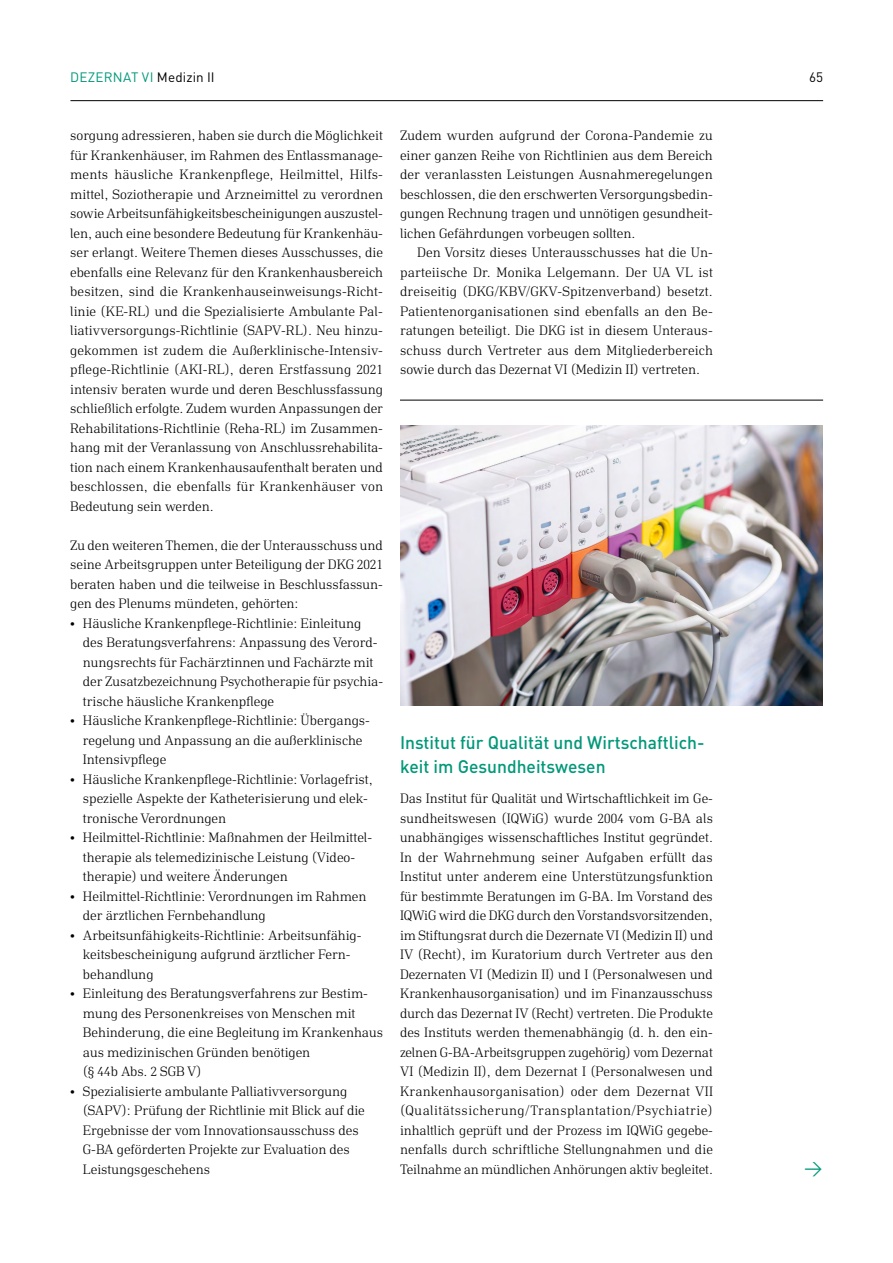
<style>
.page{position:relative;width:893px;height:1263px;background:#fff}
.page>*{position:absolute;margin:0;border:0;box-sizing:border-box;transform-origin:0 0}
.t1{font:500 18px/24px "DIN";color:#009879}
.t2{font:18px "DIN";color:#009879}
.t3{font:300 13.5px/19.5px "DIN Neue Roman";color:#000;text-align:justify}
.t4{font:13.5px "DIN";letter-spacing:.01em;color:#009879}
.t5{font:13.5px "DIN";color:#000}
.s1{color:#000}
</style>
<div class="page">
<hr style="left:70px;top:100px;width:753px;height:1px;background:#000">
<hr style="left:400px;top:400px;width:423px;height:1px;background:#000">
<img style="left:400px;top:426px;width:423px;height:280px">
<p class="t4" style="left:70px;top:68px;width:146px">DEZERNAT VI <span class="s1">Medizin II</span></p>
<p class="t5" style="left:809px;top:68px;width:15px">65</p>
<p class="t3" style="left:70px;top:124px;width:314px">sorgung adressieren, haben sie durch die Möglichkeit für Krankenhäuser, im Rahmen des Entlassmanage&shy;ments häusliche Krankenpflege, Heilmittel, Hilfs&shy;mittel, Soziotherapie und Arzneimittel zu verordnen sowie Arbeitsunfähigkeitsbescheinigungen auszustel&shy;len, auch eine besondere Bedeutung für Krankenhäu&shy;ser erlangt. Weitere Themen dieses Ausschusses, die ebenfalls eine Relevanz für den Krankenhausbereich besitzen, sind die Krankenhauseinweisungs-Richt&shy;linie (KE-RL) und die Spezialisierte Ambulante Pal&shy;liativversorgungs-Richtlinie (SAPV-RL). Neu hinzu&shy;gekommen ist zudem die Außerklinische-Intensiv-</p>
<p class="t3" style="left:70px;top:358px;width:314px">pflege-Richtlinie (AKI-RL), deren Erstfassung 2021 intensiv beraten wurde und deren Beschlussfassung schließlich erfolgte. Zudem wurden Anpassungen der Rehabilitations-Richtlinie (Reha-RL) im Zusammen&shy;hang mit der Veranlassung von Anschlussrehabilita&shy;tion nach einem Krankenhausaufenthalt beraten und beschlossen, die ebenfalls für Krankenhäuser von Bedeutung sein werden.</p>
<p class="t3" style="left:70px;top:534px;width:314px">Zu den weiteren Themen, die der Unterausschuss und seine Arbeitsgruppen unter Beteiligung der DKG 2021 beraten haben und die teilweise in Beschlussfassun&shy;gen des Plenums mündeten, gehörten:</p>
<p class="t3" style="left:70px;top:612px;width:293px">• Häusliche Krankenpflege-Richtlinie: Einleitung</p>
<p class="t3" style="left:83px;top:631px;width:296px">des Beratungsverfahrens: Anpassung des Verord-</p>
<p class="t3" style="left:83px;top:651px;width:302px">nungsrechts für Fachärztinnen und Fachärzte mit der Zusatzbezeichnung Psychotherapie für psychia-</p>
<p class="t3" style="left:83px;top:690px;width:193px">trische häusliche Krankenpflege</p>
<p class="t3" style="left:70px;top:709px;width:301px">• Häusliche Krankenpflege-Richtlinie: Übergangs-</p>
<p class="t3" style="left:83px;top:729px;width:281px">regelung und Anpassung an die außerklinische</p>
<p class="t3" style="left:83px;top:748px;width:85px">Intensivpflege</p>
<p class="t3" style="left:70px;top:768px;width:304px">• Häusliche Krankenpflege-Richtlinie: Vorlagefrist,</p>
<p class="t3" style="left:83px;top:787px;width:287px">spezielle Aspekte der Katheterisierung und elek-</p>
<p class="t3" style="left:83px;top:807px;width:145px">tronische Verordnungen</p>
<p class="t3" style="left:70px;top:826px;width:303px">• Heilmittel-Richtlinie: Maßnahmen der Heilmittel-</p>
<p class="t3" style="left:83px;top:846px;width:274px">therapie als telemedizinische Leistung (Video-</p>
<p class="t3" style="left:83px;top:865px;width:206px">therapie) und weitere Änderungen</p>
<p class="t3" style="left:70px;top:885px;width:298px">• Heilmittel-Richtlinie: Verordnungen im Rahmen</p>
<p class="t3" style="left:83px;top:904px;width:184px">der ärztlichen Fernbehandlung</p>
<p class="t3" style="left:70px;top:924px;width:293px">• Arbeitsunfähigkeits-Richtlinie: Arbeitsunfähig-</p>
<p class="t3" style="left:83px;top:943px;width:269px">keitsbescheinigung aufgrund ärztlicher Fern-</p>
<p class="t3" style="left:83px;top:963px;width:72px">behandlung</p>
<p class="t3" style="left:70px;top:982px;width:299px">• Einleitung des Beratungsverfahrens zur Bestim-</p>
<p class="t3" style="left:83px;top:1002px;width:274px">mung des Personenkreises von Menschen mit</p>
<p class="t3" style="left:83px;top:1021px;width:302px">Behinderung, die eine Begleitung im Krankenhaus</p>
<p class="t3" style="left:83px;top:1041px;width:229px">aus medizinischen Gründen benötigen</p>
<p class="t3" style="left:83px;top:1060px;width:120px">(§ 44b Abs. 2 SGB V)</p>
<p class="t3" style="left:70px;top:1080px;width:279px">• Spezialisierte ambulante Palliativversorgung</p>
<p class="t3" style="left:83px;top:1099px;width:283px">(SAPV): Prüfung der Richtlinie mit Blick auf die</p>
<p class="t3" style="left:83px;top:1119px;width:277px">Ergebnisse der vom Innovationsausschuss des</p>
<p class="t3" style="left:83px;top:1138px;width:268px">G-BA geförderten Projekte zur Evaluation des</p>
<p class="t3" style="left:83px;top:1158px;width:129px">Leistungsgeschehens</p>
<p class="t3" style="left:400px;top:124px;width:314px">Zudem wurden aufgrund der Corona-Pandemie zu einer ganzen Reihe von Richtlinien aus dem Bereich der veranlassten Leistungen Ausnahmeregelungen beschlossen, die den erschwerten Versorgungsbedin&shy;gungen Rechnung tragen und unnötigen gesundheit&shy;lichen Gefährdungen vorbeugen sollten.</p>
<p class="t3" style="left:400px;top:241px;width:314px;text-indent:17px">Den Vorsitz dieses Unterausschusses hat die Un&shy;parteiische Dr. Monika Lelgemann. Der UA VL ist dreiseitig (DKG/KBV/GKV-Spitzenverband) besetzt.<br>Patientenorganisationen sind ebenfalls an den Be&shy;ratungen beteiligt. Die DKG ist in diesem Unteraus&shy;schuss durch Vertreter aus dem Mitgliederbereich sowie durch das Dezernat VI (Medizin II) vertreten.</p>
<p class="t1" style="left:400px;top:730px;width:306px">Institut für Qualität und Wirtschaftlich&shy;keit im Gesundheitswesen</p>
<p class="t3" style="left:400px;top:787px;width:315px">Das Institut für Qualität und Wirtschaftlichkeit im Ge&shy;sundheitswesen (IQWiG) wurde 2004 vom G-BA als unabhängiges wissenschaftliches Institut gegründet.<br>In der Wahrnehmung seiner Aufgaben erfüllt das Institut unter anderem eine Unterstützungsfunktion für bestimmte Beratungen im G-BA. Im Vorstand des IQWiG wird die DKG durch den Vorstandsvorsitzenden, im Stiftungsrat durch die Dezernate VI (Medizin II) und IV (Recht), im Kuratorium durch Vertreter aus den Dezernaten VI (Medizin II) und I (Personalwesen und Krankenhausorganisation) und im Finanzausschuss durch das Dezernat IV (Recht) vertreten. Die Produkte des Instituts werden themenabhängig (d. h. den ein&shy;zelnen G-BA-Arbeitsgruppen zugehörig) vom Dezernat VI (Medizin II), dem Dezernat I (Personalwesen und Krankenhausorganisation) oder dem Dezernat VII</p>
<p class="t3" style="left:400px;top:1099px;width:314px">(Qualitätssicherung/Transplantation/Psychiatrie) inhaltlich geprüft und der Prozess im IQWiG gegebe&shy;nenfalls durch schriftliche Stellungnahmen und die Teilnahme an mündlichen Anhörungen aktiv begleitet.</p>
<p class="t2" style="left:804px;top:1156px;width:20px">&gt;</p>
</div>
